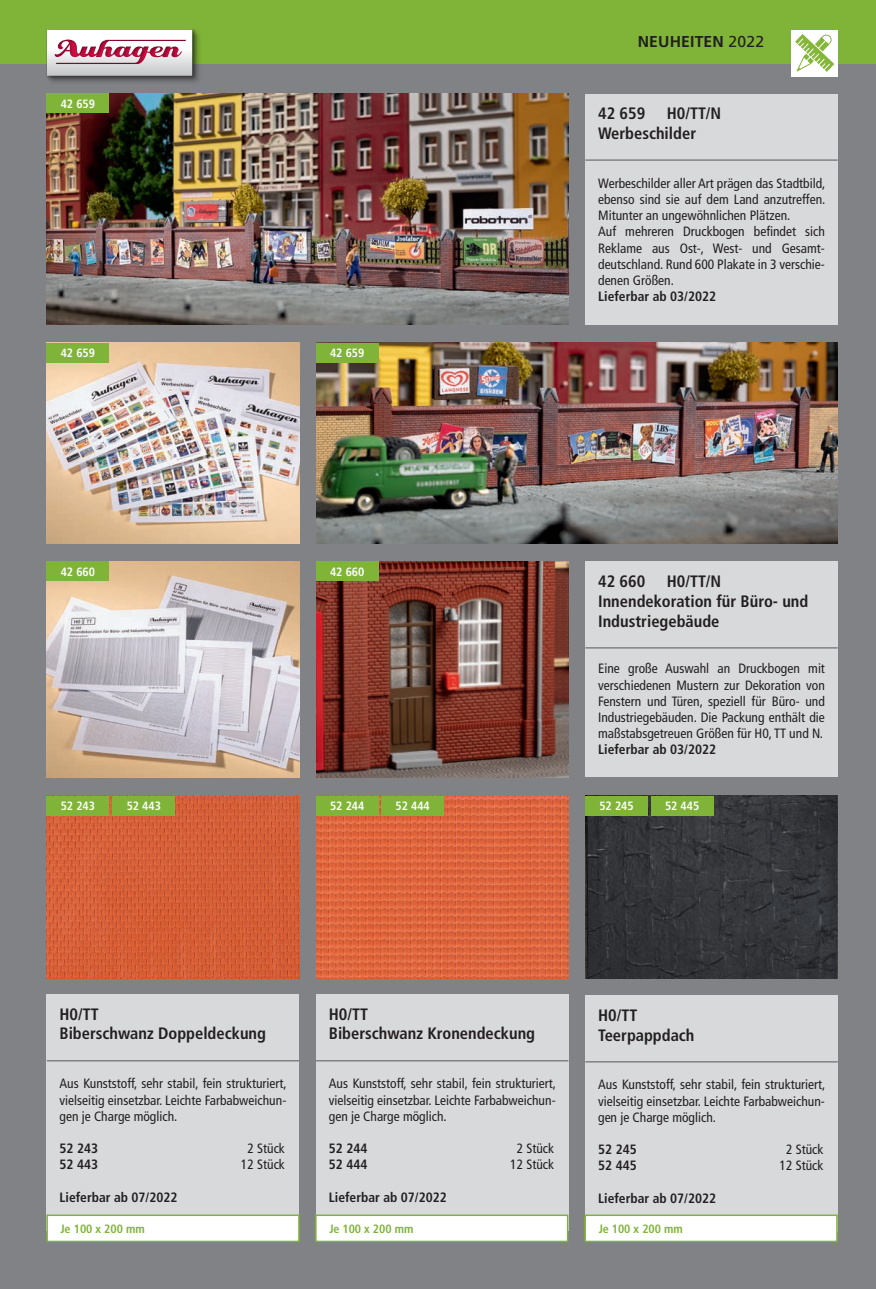
<style>
.page{position:relative;width:876px;height:1289px;background:#fff}
.page>*{position:absolute;margin:0;border:0;box-sizing:border-box;transform-origin:0 0}
.t1{font:700 condensed 16.5px/19.8px "Frutiger LT Com";color:#231f20}
.t2{font:700 15.75px "Frutiger LT Com";letter-spacing:.01em;color:#231f20}
.t3{font:condensed 13.5px/16.2px "Frutiger LT Com";color:#231f20;text-align:justify}
.t4{font:700 condensed 13.5px "Frutiger LT Com";color:#231f20}
.t5{font:700 condensed 12px "Frutiger LT Com";color:#fff}
.t6{font:700 condensed 12px "Frutiger LT Com";color:#7fb438}
.s1{font-weight:400}
</style>
<div class="page">
<div style="left:0;top:0;width:876px;height:1288px;background:#808285"></div>
<div style="left:0;top:0;width:876px;height:64px;background:#7fb438"></div>
<div style="left:47px;top:29px;width:158px;height:59px;background:#231f20;opacity:.37"></div>
<img style="left:47px;top:30px;width:151px;height:51px">
<svg style="left:47px;top:30px;width:145px;height:46px;background:#ddc3cb"></svg>
<div style="left:791px;top:30px;width:47px;height:47px;background:#fff"></div>
<svg style="left:795px;top:34px;width:39px;height:38px"></svg>
<img style="left:47px;top:343px;width:252px;height:200px">
<div style="left:47px;top:343px;width:62px;height:19px;background:#7fb438"></div>
<img style="left:47px;top:561px;width:252px;height:216px">
<img style="left:316px;top:561px;width:252px;height:216px">
<div style="left:316px;top:561px;width:62px;height:20px;background:#7fb438"></div>
<img style="left:47px;top:795px;width:252px;height:183px">
<div style="left:47px;top:795px;width:62px;height:20px;background:#7fb438"></div>
<div style="left:113px;top:795px;width:62px;height:20px;background:#7fb438"></div>
<img style="left:585px;top:795px;width:253px;height:183px">
<div style="left:585px;top:795px;width:63px;height:20px;background:#7fb438"></div>
<div style="left:651px;top:795px;width:62px;height:20px;background:#7fb438"></div>
<img style="left:316px;top:795px;width:252px;height:183px">
<div style="left:316px;top:795px;width:62px;height:20px;background:#7fb438"></div>
<div style="left:382px;top:795px;width:62px;height:20px;background:#7fb438"></div>
<img style="left:47px;top:94px;width:521px;height:230px">
<div style="left:47px;top:94px;width:62px;height:19px;background:#7fb438"></div>
<div style="left:47px;top:561px;width:62px;height:20px;background:#7fb438"></div>
<img style="left:316px;top:343px;width:522px;height:200px">
<div style="left:316px;top:343px;width:62px;height:19px;background:#7fb438"></div>
<div style="left:47px;top:994px;width:252px;height:236px;background:#d8d9db"></div>
<hr style="left:47px;top:1059px;width:252px;height:2px;background:#808285">
<div style="left:316px;top:994px;width:252px;height:236px;background:#d8d9db"></div>
<hr style="left:316px;top:1059px;width:252px;height:2px;background:#808285">
<div style="left:47px;top:1215px;width:252px;height:26px;background:#fff"></div>
<div style="left:46px;top:1214px;width:254px;height:28px;border:2px solid #7fb438"></div>
<div style="left:316px;top:1215px;width:252px;height:26px;background:#fff"></div>
<div style="left:315px;top:1214px;width:253px;height:28px;border:2px solid #7fb438"></div>
<div style="left:585px;top:995px;width:253px;height:236px;background:#d8d9db"></div>
<hr style="left:585px;top:1061px;width:253px;height:1px;background:#808285">
<div style="left:585px;top:1215px;width:252px;height:26px;background:#fff"></div>
<div style="left:584px;top:1214px;width:254px;height:28px;border:2px solid #7fb438"></div>
<div style="left:585px;top:94px;width:253px;height:230px;background:#d8d9db"></div>
<hr style="left:585px;top:159px;width:253px;height:2px;background:#808285">
<div style="left:585px;top:561px;width:253px;height:216px;background:#d8d9db"></div>
<hr style="left:585px;top:647px;width:253px;height:1px;background:#808285">
<p class="t5" style="left:61px;top:97px;width:36px">42 659</p>
<p class="t5" style="left:61px;top:346px;width:36px">42 659</p>
<p class="t5" style="left:61px;top:564px;width:36px">42 660</p>
<p class="t5" style="left:330px;top:346px;width:36px">42 659</p>
<p class="t5" style="left:330px;top:564px;width:36px">42 660</p>
<p class="t2" style="left:638px;top:32px;width:128px">NEUHEITEN <span class="s1">2022</span></p>
<p class="t1" style="left:598px;top:103px;width:125px;text-indent:69px">H0/TT/N<br>Werbeschilder</p>
<p class="t3" style="left:598px;top:175px;width:229px;text-align:left">Werbeschilder aller Art prägen das Stadtbild, ebenso sind sie auf dem Land anzutreffen.<br>Mitunter an ungewöhnlichen Plätzen.<br>Auf mehreren Druckbogen befindet sich Reklame aus Ost-, West- und Gesamt&shy;deutschland. Rund 600 Plakate in 3 verschie&shy;denen Größen.</p>
<p class="t4" style="left:598px;top:288px;width:119px">Lieferbar ab 03/2022</p>
<p class="t1" style="left:598px;top:103px;width:49px">42 659</p>
<p class="t1" style="left:598px;top:571px;width:212px;text-indent:69px">H0/TT/N<br>Innendekoration für Büro- und<br>Industriegebäude</p>
<p class="t3" style="left:598px;top:660px;width:228px">Eine große Auswahl an Druckbogen mit verschiedenen Mustern zur Dekoration von Fenstern und Türen, speziell für Büro- und Industriegebäuden. Die Packung enthält die maßstabsgetreuen Größen für H0, TT und N.</p>
<p class="t4" style="left:598px;top:741px;width:119px">Lieferbar ab 03/2022</p>
<p class="t1" style="left:598px;top:571px;width:49px">42 660</p>
<p class="t5" style="left:61px;top:798px;width:36px">52 243</p>
<p class="t5" style="left:127px;top:798px;width:36px">52 443</p>
<p class="t5" style="left:330px;top:799px;width:36px">52 244</p>
<p class="t5" style="left:396px;top:799px;width:36px">52 444</p>
<p class="t5" style="left:599px;top:798px;width:36px">52 245</p>
<p class="t5" style="left:665px;top:798px;width:36px">52 445</p>
<p class="t1" style="left:60px;top:1004px;width:208px">H0/TT<br>Biberschwanz Doppeldeckung</p>
<p class="t3" style="left:60px;top:1075px;width:229px">Aus Kunststoff, sehr stabil, fein strukturiert, vielseitig einsetzbar. Leichte Farbabweichun&shy;gen je Charge möglich.</p>
<p class="t4" style="left:60px;top:1140px;width:40px">52 243</p>
<p class="t3" style="left:247px;top:1140px;width:39px">2 Stück</p>
<p class="t4" style="left:60px;top:1156px;width:40px">52 443</p>
<p class="t3" style="left:241px;top:1156px;width:45px">12 Stück</p>
<p class="t4" style="left:60px;top:1189px;width:119px">Lieferbar ab 07/2022</p>
<p class="t1" style="left:329px;top:1004px;width:208px">H0/TT<br>Biberschwanz Kronendeckung</p>
<p class="t3" style="left:329px;top:1075px;width:229px">Aus Kunststoff, sehr stabil, fein strukturiert, vielseitig einsetzbar. Leichte Farbabweichun&shy;gen je Charge möglich.</p>
<p class="t4" style="left:329px;top:1140px;width:40px">52 244</p>
<p class="t3" style="left:517px;top:1140px;width:39px">2 Stück</p>
<p class="t4" style="left:329px;top:1156px;width:40px">52 444</p>
<p class="t3" style="left:510px;top:1156px;width:45px">12 Stück</p>
<p class="t4" style="left:329px;top:1189px;width:119px">Lieferbar ab 07/2022</p>
<p class="t6" style="left:61px;top:1221px;width:86px">Je 100 x 200 mm</p>
<p class="t6" style="left:329px;top:1221px;width:86px">Je 100 x 200 mm</p>
<p class="t1" style="left:598px;top:1005px;width:98px">H0/TT<br>Teerpappdach</p>
<p class="t3" style="left:598px;top:1076px;width:229px">Aus Kunststoff, sehr stabil, fein strukturiert, vielseitig einsetzbar. Leichte Farbabweichun&shy;gen je Charge möglich.</p>
<p class="t4" style="left:598px;top:1141px;width:40px">52 245</p>
<p class="t3" style="left:786px;top:1141px;width:39px">2 Stück</p>
<p class="t4" style="left:598px;top:1157px;width:40px">52 445</p>
<p class="t3" style="left:780px;top:1157px;width:45px">12 Stück</p>
<p class="t4" style="left:598px;top:1190px;width:119px">Lieferbar ab 07/2022</p>
<p class="t6" style="left:599px;top:1221px;width:86px">Je 100 x 200 mm</p>
</div>
